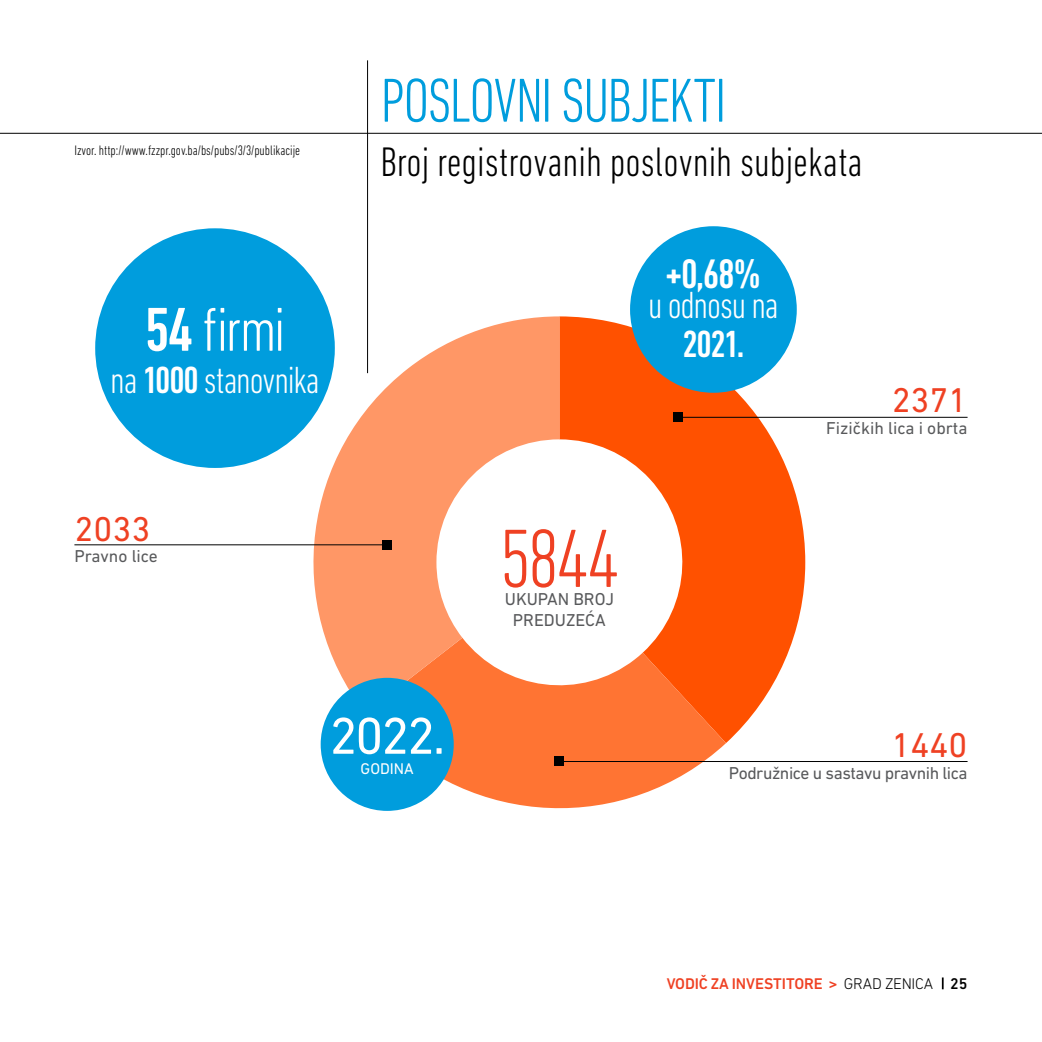
<style>
.page{position:relative;width:1042px;height:1042px;background:#fff}
.page>*{position:absolute;margin:0;border:0;box-sizing:border-box;transform-origin:0 0}
.t1{font:300 condensed 84px "DIN Next LT Pro";color:#ef4123}
.t2{font:300 condensed 63px "DIN Next LT Pro";letter-spacing:-.03em;color:#009ddd}
.t3{font:300 condensed 63px "DIN Next LT Pro";color:#fff}
.t4{font:52.5px "DIN Next LT Pro";color:#fff}
.t5{font:300 condensed 42px "DIN Next LT Pro";color:#000}
.t6{font:500 condensed 42px "DIN Next LT Pro";color:#fff}
.t7{font:300 condensed 38.5px "DIN Next LT Pro";letter-spacing:-.03em;color:#fff}
.t8{font:500 condensed 38.5px "DIN Next LT Pro";color:#fff}
.t9{font:35px "DIN Next LT Pro";color:#ef4123}
.t10{font:17.5px/21px "DIN Next LT Pro";letter-spacing:-.005em;color:#58595b;text-align:center}
.t11{font:17.5px "DIN Next LT Pro";letter-spacing:-.025em;color:#58595b}
.t12{font:500 15.75px "DIN Next LT Pro";letter-spacing:-.01em;color:#ef4123}
.t13{font:15.75px "DIN Next LT Pro";color:#fff}
.t14{font:300 condensed 14px "DIN Next LT Pro";color:#000}
.s1{font-weight:500}
.s2{font-weight:300;color:#000}
.s3{color:#000}
</style>
<div class="page">
<svg style="left:942px;top:977px;width:1px;height:12px"></svg>
<svg style="left:559px;top:316px;width:246px;height:427px;fill:#ff5100"></svg>
<svg style="left:365px;top:638px;width:361px;height:170px;fill:#ff7433"></svg>
<svg style="left:313px;top:316px;width:246px;height:397px;fill:#ff9766"></svg>
<hr style="left:367px;top:60px;width:1px;height:313px;background:#000">
<hr style="left:678px;top:417px;width:289px;height:1px;background:#000">
<hr style="left:559px;top:761px;width:408px;height:1px;background:#000">
<div style="left:673px;top:412px;width:10px;height:10px;background:#000"></div>
<div style="left:554px;top:756px;width:10px;height:10px;background:#000"></div>
<hr style="left:74px;top:544px;width:313px;height:1px;background:#000">
<div style="left:382px;top:540px;width:10px;height:10px;background:#000"></div>
<hr style="left:0;top:133px;width:1042px;height:1px;background:#000">
<div style="left:95px;top:228px;width:240px;height:240px;background:#009ddd;border-radius:50%"></div>
<div style="left:321px;top:678px;width:133px;height:133px;background:#009ddd;border-radius:50%"></div>
<div style="left:630px;top:226px;width:167px;height:167px;background:#009ddd;border-radius:50%"></div>
<p class="t14" style="left:74px;top:143px;width:227px">Izvor. http://www.fzzpr.gov.ba/bs/pubs/3/3/publikacije</p>
<h2 class="t3" style="left:145px;top:294px;width:142px"><span class="s1">54</span> firmi</h2>
<h3 class="t7" style="left:110px;top:358px;width:211px">na <span class="s1">1000</span> stanovnika</h3>
<h3 class="t9" style="left:74px;top:509px;width:77px">2033</h3>
<p class="t10" style="left:74px;top:545px;width:85px">Pravno lice</p>
<h2 class="t2" style="left:380px;top:65px;width:348px">POSLOVNI SUBJEKTI</h2>
<h3 class="t5" style="left:380px;top:138px;width:484px">Broj registrovanih poslovnih subjekata</h3>
<h3 class="t6" style="left:665px;top:250px;width:97px">+0,68%</h3>
<h3 class="t8" style="left:682px;top:322px;width:63px">2021.</h3>
<h3 class="t7" style="left:648px;top:283px;width:132px">u odnosu na</h3>
<h1 class="t1" style="left:500px;top:511px;width:121px">5844</h1>
<p class="t10" style="left:505px;top:589px;width:111px">UKUPAN BROJ<br>PREDUZEĆA</p>
<h3 class="t9" style="left:891px;top:380px;width:77px">2371</h3>
<p class="t10" style="left:826px;top:418px;width:143px">Fizičkih lica i obrta</p>
<h3 class="t4" style="left:329px;top:705px;width:118px">2022.</h3>
<p class="t13" style="left:361px;top:760px;width:55px">GODINA</p>
<h3 class="t9" style="left:891px;top:725px;width:77px">1440</h3>
<p class="t11" style="left:729px;top:762px;width:240px">Podružnice u sastavu pravnih lica</p>
<p class="t12" style="left:667px;top:975px;width:302px">VODIČ ZA INVESTITORE &gt; <span class="s2">GRAD ZENICA</span> <span class="s3">25</span></p>
</div>
